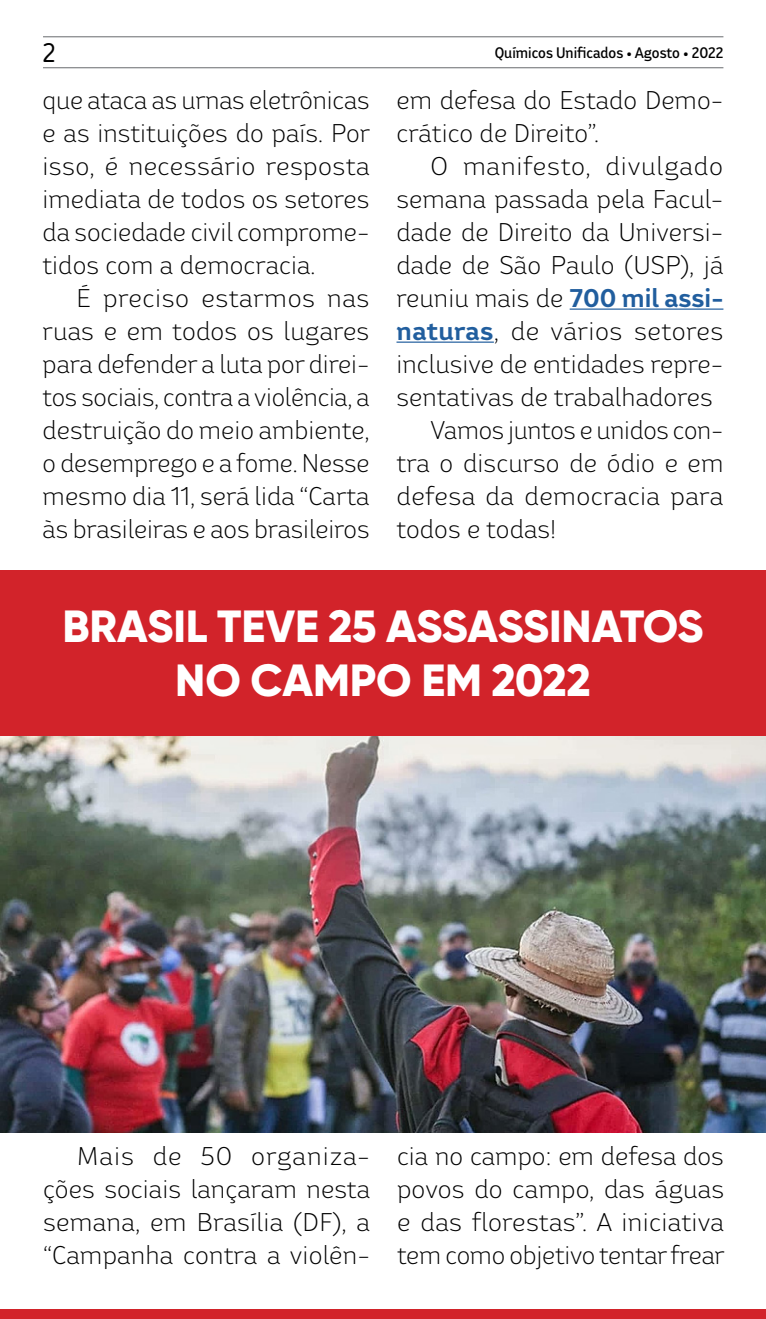
<style>
.page{position:relative;width:766px;height:1319px;background:#fff}
.page>*{position:absolute;margin:0;border:0;box-sizing:border-box;transform-origin:0 0}
.t1{font:800 45px/54px "Gilroy";letter-spacing:-.005em;color:#fff;text-align:center}
.t2{font:26.1px "Blogger Sans";color:#000}
.t3{font:300 24px/33px "Bw Helder W2";letter-spacing:.005em;color:#000;text-align:justify}
.t4{font:300 24px "Bw Helder W2";letter-spacing:.03em;color:#000}
.t5{font:500 14.4px "Bw Helder W1";color:#000}
.s1{font-weight:700;color:#215e9e}
</style>
<div class="page">
<hr style="left:43px;top:36px;width:680px;height:1px;background:#808285">
<hr style="left:43px;top:67px;width:680px;height:1px;background:#808285">
<div style="left:0;top:1308px;width:765px;height:10px;background:#d2232a"></div>
<hr style="left:569px;top:308px;width:154px;height:2px;background:#215e9e">
<hr style="left:396px;top:341px;width:97px;height:2px;background:#215e9e">
<div style="left:0;top:571px;width:765px;height:165px;background:#d2232a"></div>
<img style="left:0;top:736px;width:765px;height:396px">
<p class="t2" style="left:43px;top:38px;width:15px">2</p>
<p class="t5" style="left:494px;top:44px;width:230px">Químicos Unificados • Agosto • 2022</p>
<p class="t3" style="left:43px;top:83px;width:329px">que ataca as urnas eletrônicas e as instituições do país. Por isso, é necessário resposta imediata de todos os setores da sociedade civil comprome&shy;tidos com a democracia.</p>
<p class="t3" style="left:43px;top:281px;width:328px;text-indent:34px">É preciso estarmos nas ruas e em todos os lugares para defender a luta por direi&shy;tos sociais, contra a violência, a destruição do meio ambiente, o desemprego e a fome. Nesse mesmo dia 11, será lida “Carta às brasileiras e aos brasileiros</p>
<p class="t3" style="left:396px;top:83px;width:328px">em defesa do Estado Demo&shy;crático de Direito”.</p>
<p class="t4" style="left:430px;top:151px;width:294px">O manifesto, divulgado</p>
<p class="t3" style="left:396px;top:182px;width:328px">semana passada pela Facul-</p>
<p class="t3" style="left:396px;top:215px;width:328px">dade de Direito da Universi-</p>
<p class="t3" style="left:396px;top:248px;width:328px">dade de São Paulo (USP), já</p>
<p class="t3" style="left:396px;top:281px;width:328px">reuniu mais de <span class="s1">700 mil assi-</span></p>
<p class="t3" style="left:396px;top:314px;width:328px"><span class="s1">naturas</span>, de vários setores</p>
<p class="t3" style="left:396px;top:347px;width:328px">inclusive de entidades repre-</p>
<p class="t3" style="left:396px;top:380px;width:318px">sentativas de trabalhadores</p>
<p class="t3" style="left:430px;top:413px;width:294px">Vamos juntos e unidos con-</p>
<p class="t3" style="left:396px;top:446px;width:328px">tra o discurso de ódio e em</p>
<p class="t3" style="left:396px;top:479px;width:328px">defesa da democracia para</p>
<p class="t3" style="left:396px;top:512px;width:161px">todos e todas!</p>
<h1 class="t1" style="left:63px;top:598px;width:642px">BRASIL TEVE 25 ASSASSINATOS<br>NO CAMPO EM 2022</h1>
<p class="t3" style="left:43px;top:1139px;width:328px;text-indent:34px">Mais de 50 organiza&shy;ções sociais lançaram nesta semana, em Brasília (DF), a “Campanha contra a violên-</p>
<p class="t3" style="left:397px;top:1139px;width:329px">cia no campo: em defesa dos povos do campo, das águas e das florestas”. A iniciativa tem como objetivo tentar frear</p>
</div>
